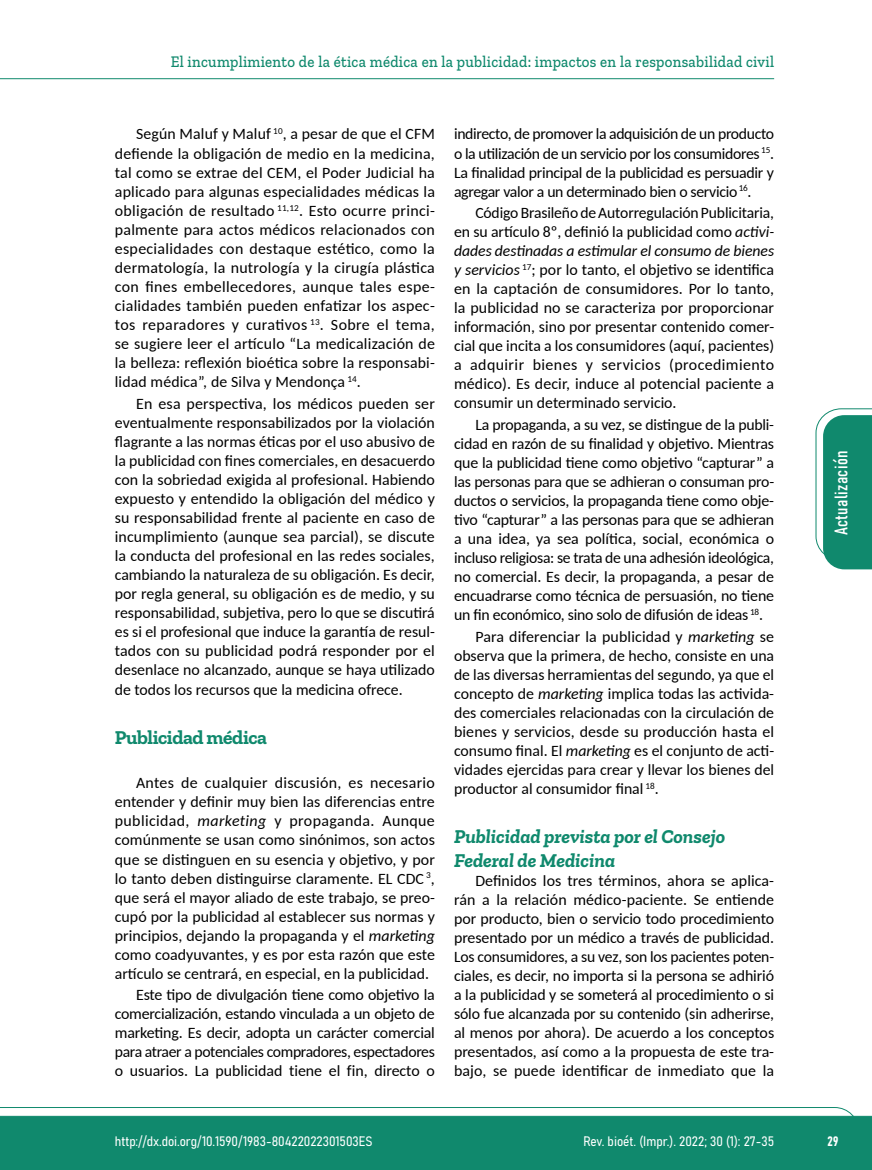
<style>
.page{position:relative;width:872px;height:1170px;background:#fff}
.page>*{position:absolute;margin:0;border:0;box-sizing:border-box;transform-origin:0 0}
.t1{font:italic 700 19.5px/23.5px "Zilla Slab";color:#10896d}
.t2{font:700 19.5px "Zilla Slab";letter-spacing:-.02em;color:#10896d}
.t3{font:18px "Bahnschrift";letter-spacing:.02em;color:#fff}
.t4{font:500 16.5px "Zilla Slab";letter-spacing:.02em;color:#10896d;scale:.9 1}
.t5{font:15.75px/19px "Carlito";color:#000;text-align:justify}
.t6{font:13.5px "Bahnschrift";color:#fff}
.s1{font-style:italic}
</style>
<div class="page">
<svg style="left:0;top:1107px;width:859px;height:62px;background:#2e977f"></svg>
<hr style="left:0;top:78px;width:774px;height:1px;background:#10896d">
<svg style="left:815px;top:408px;width:57px;height:161px"></svg>
<p class="t4" style="left:171px;top:53px;width:672px">El incumplimiento de la ética médica en la publicidad: impactos en la responsabilidad civil</p>
<p class="t5" style="left:115px;top:124px;width:322px;text-indent:21px">Según Maluf y Maluf <sup>10</sup>, a pesar de que el CFM defiende la obligación de medio en la medicina, tal como se extrae del CEM, el Poder Judicial ha aplicado para algunas especialidades médicas la obligación de resultado <sup>11,12</sup>. Esto ocurre princi&shy;palmente para actos médicos relacionados con especialidades con destaque estético, como la dermatología, la nutrología y la cirugía plástica con fines embellecedores, aunque tales espe&shy;cialidades también pueden enfatizar los aspec&shy;tos reparadores y curativos <sup>13</sup>. Sobre el tema, se sugiere leer el artículo “La medicalización de la belleza: reflexión bioética sobre la responsabi&shy;lidad médica”, de Silva y Mendonça <sup>14</sup><span class="s1">.</span></p>
<p class="t5" style="left:115px;top:393px;width:322px;text-indent:21px">En esa perspectiva, los médicos pueden ser eventualmente responsabilizados por la violación flagrante a las normas éticas por el uso abusivo de la publicidad con fines comerciales, en desacuerdo con la sobriedad exigida al profesional. Habiendo expuesto y entendido la obligación del médico y su responsabilidad frente al paciente en caso de incumplimiento (aunque sea parcial), se discute la conducta del profesional en las redes sociales, cambiando la naturaleza de su obligación. Es decir, por regla general, su obligación es de medio, y su responsabilidad, subjetiva, pero lo que se discutirá es si el profesional que induce la garantía de resul&shy;tados con su publicidad podrá responder por el desenlace no alcanzado, aunque se haya utilizado de todos los recursos que la medicina ofrece.</p>
<p class="t2" style="left:115px;top:726px;width:154px">Publicidad médica</p>
<p class="t5" style="left:115px;top:772px;width:321px;text-indent:21px">Antes de cualquier discusión, es necesario entender y definir muy bien las diferencias entre publicidad, <span class="s1">marketing</span> y propaganda. Aunque comúnmente se usan como sinónimos, son actos que se distinguen en su esencia y objetivo, y por lo tanto deben distinguirse claramente. EL CDC <sup>3</sup>, que será el mayor aliado de este trabajo, se preo&shy;cupó por la publicidad al establecer sus normas y principios, dejando la propaganda y el <span class="s1">marketing </span>como coadyuvantes, y es por esta razón que este artículo se centrará, en especial, en la publicidad.</p>
<p class="t5" style="left:115px;top:984px;width:321px;text-indent:21px">Este tipo de divulgación tiene como objetivo la comercialización, estando vinculada a un objeto de marketing. Es decir, adopta un carácter comercial para atraer a potenciales compradores, espectadores o usuarios. La publicidad tiene el fin, directo o</p>
<p class="t5" style="left:454px;top:124px;width:321px">indirecto, de promover la adquisición de un producto o la utilización de un servicio por los consumidores <sup>15</sup>.<br>La finalidad principal de la publicidad es persuadir y agregar valor a un determinado bien o servicio <sup>16</sup>.</p>
<p class="t5" style="left:454px;top:202px;width:322px;text-indent:21px">Código Brasileño de Autorregulación Publicitaria, en su artículo 8º, definió la publicidad como <span class="s1">activi&shy;dades destinadas a estimular el consumo de bienes y servicios</span> <sup>17</sup>; por lo tanto, el objetivo se identifica en la captación de consumidores. Por lo tanto, la publicidad no se caracteriza por proporcionar información, sino por presentar contenido comer&shy;cial que incita a los consumidores (aquí, pacientes) a adquirir bienes y servicios (procedimiento médico). Es decir, induce al potencial paciente a consumir un determinado servicio.</p>
<p class="t5" style="left:454px;top:414px;width:321px;text-indent:21px">La propaganda, a su vez, se distingue de la publi&shy;cidad en razón de su finalidad y objetivo. Mientras que la publicidad tiene como objetivo “capturar” a las personas para que se adhieran o consuman pro&shy;ductos o servicios, la propaganda tiene como obje&shy;tivo “capturar” a las personas para que se adhieran a una idea, ya sea política, social, económica o incluso religiosa: se trata de una adhesión ideológica, no comercial. Es decir, la propaganda, a pesar de encuadrarse como técnica de persuasión, no tiene un fin económico, sino solo de difusión de ideas <sup>18</sup>.</p>
<p class="t5" style="left:454px;top:626px;width:321px;text-indent:21px">Para diferenciar la publicidad y <span class="s1">marketing</span> se observa que la primera, de hecho, consiste en una de las diversas herramientas del segundo, ya que el concepto de <span class="s1">marketing</span> implica todas las activida&shy;des comerciales relacionadas con la circulación de bienes y servicios, desde su producción hasta el consumo final. El <span class="s1">marketing</span> es el conjunto de acti&shy;vidades ejercidas para crear y llevar los bienes del productor al consumidor final <sup>18</sup>.</p>
<p class="t1" style="left:454px;top:824px;width:272px">Publicidad prevista por el Consejo<br>Federal de Medicina</p>
<p class="t5" style="left:454px;top:870px;width:322px;text-indent:21px">Definidos los tres términos, ahora se aplica&shy;rán a la relación médico-paciente. Se entiende por producto, bien o servicio todo procedimiento presentado por un médico a través de publicidad.<br>Los consumidores, a su vez, son los pacientes poten&shy;ciales, es decir, no importa si la persona se adhirió a la publicidad y se someterá al procedimiento o si sólo fue alcanzada por su contenido (sin adherirse, al menos por ahora). De acuerdo a los conceptos presentados, así como a la propuesta de este tra&shy;bajo, se puede identificar de inmediato que la</p>
<p class="t3" style="left:827px;top:535px;width:86px;rotate:-90deg">Actualización</p>
<p class="t6" style="left:115px;top:1131px;width:259px">http://dx.doi.org/10.1590/1983-80422022301503ES</p>
<p class="t6" style="left:583px;top:1131px;width:192px">Rev. bioét. (Impr.). 2022; 30 (1): 27-35</p>
<p class="t6" style="left:827px;top:1130px;width:13px">29</p>
</div>
